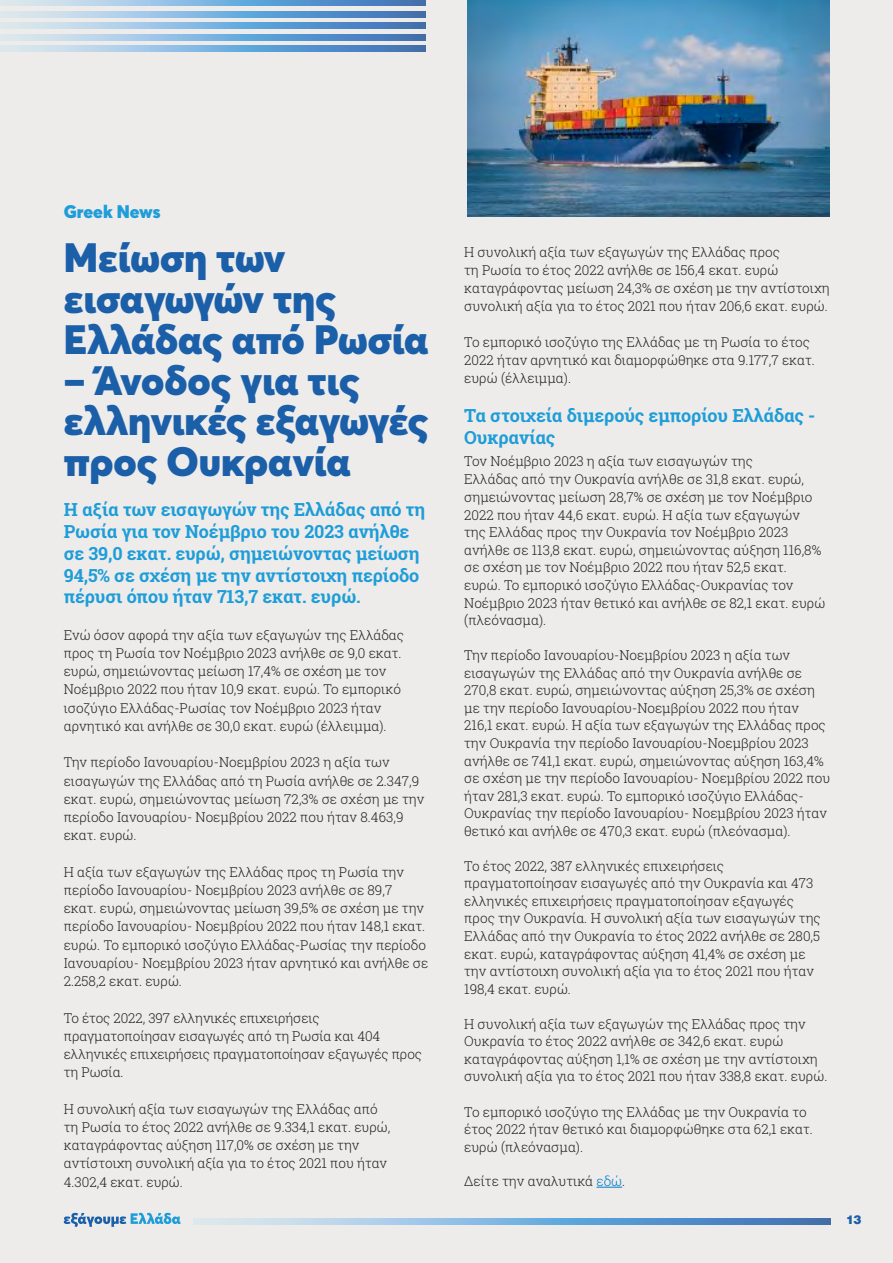
<style>
.page{position:relative;width:893px;height:1263px;background:#edeceb}
.page>*{position:absolute;margin:0;border:0;box-sizing:border-box;transform-origin:0 0}
.t1{font:900 40.5px/40.7px "Averta";color:#1b5fa9}
.t2{font:700 18px/21.8px "Roboto Slab";letter-spacing:-.005em;color:#1e9dd8}
.t3{font:900 18px "Averta";color:#1e9dd8}
.t4{font:300 13.5px/17.5px "Roboto Slab";color:#231f20}
.t5{font:900 12px "UB Helvetica";color:#1b5fa9}
.s1{color:#007dc5}
</style>
<div class="page">
<svg style="left:0;top:0;width:426px;height:6px;background:#83b0d9"></svg>
<svg style="left:0;top:23px;width:426px;height:6px;background:#83b0d9"></svg>
<svg style="left:0;top:46px;width:426px;height:5px;background:#83b0d9"></svg>
<svg style="left:0;top:11px;width:426px;height:6px;background:#83b0d9"></svg>
<svg style="left:0;top:34px;width:426px;height:6px;background:#83b0d9"></svg>
<svg style="left:64px;top:1213px;width:117px;height:14px"></svg>
<svg style="left:194px;top:1219px;width:637px;height:5px;background:#83b0d9"></svg>
<svg style="left:596px;top:1187px;width:26px;height:1px"></svg>
<img style="left:468px;top:0;width:361px;height:217px">
<h2 class="t3" style="left:64px;top:200px;width:98px">Greek News</h2>
<h1 class="t1" style="left:64px;top:237px;width:366px">Μείωση των εισαγωγών της<br>Ελλάδας από Ρωσία</h1>
<h1 class="t1" style="left:64px;top:359px;width:366px">– Άνοδος για τις ελληνικές εξαγωγές προς Ουκρανία</h1>
<h2 class="t2" style="left:64px;top:498px;width:363px">Η αξία των εισαγωγών της Ελλάδας από τη Ρωσία για τον Νοέμβριο του 2023 ανήλθε σε 39,0 εκατ. ευρώ, σημειώνοντας μείωση 94,5% σε σχέση με την αντίστοιχη περίοδο πέρυσι όπου ήταν 713,7 εκατ. ευρώ.</h2>
<p class="t4" style="left:64px;top:625px;width:342px;line-height:18.3px">Ενώ όσον αφορά την αξία των εξαγωγών της Ελλάδας προς τη Ρωσία τον Νοέμβριο 2023 ανήλθε σε 9,0 εκατ. ευρώ, σημειώνοντας μείωση 17,4% σε σχέση με τον Νοέμβριο 2022 που ήταν 10,9 εκατ. ευρώ. Το εμπορικό ισοζύγιο Ελλάδας-Ρωσίας τον Νοέμβριο 2023 ήταν αρνητικό και ανήλθε σε 30,0 εκατ. ευρώ (έλλειμμα).</p>
<p class="t4" style="left:64px;top:753px;width:362px;line-height:18.3px">Την περίοδο Ιανουαρίου-Νοεμβρίου 2023 η αξία των εισαγωγών της Ελλάδας από τη Ρωσία ανήλθε σε 2.347,9 εκατ. ευρώ, σημειώνοντας μείωση 72,3% σε σχέση με την περίοδο Ιανουαρίου- Νοεμβρίου 2022 που ήταν 8.463,9 εκατ. ευρώ.</p>
<p class="t4" style="left:64px;top:862px;width:366px;line-height:18.3px">Η αξία των εξαγωγών της Ελλάδας προς τη Ρωσία την περίοδο Ιανουαρίου- Νοεμβρίου 2023 ανήλθε σε 89,7 εκατ. ευρώ, σημειώνοντας μείωση 39,5% σε σχέση με την περίοδο Ιανουαρίου- Νοεμβρίου 2022 που ήταν 148,1 εκατ. ευρώ. Το εμπορικό ισοζύγιο Ελλάδας-Ρωσίας την περίοδο Ιανουαρίου- Νοεμβρίου 2023 ήταν αρνητικό και ανήλθε σε 2.258,2 εκατ. ευρώ.</p>
<p class="t4" style="left:64px;top:1008px;width:360px;line-height:18.3px">Το έτος 2022, 397 ελληνικές επιχειρήσεις πραγματοποίησαν εισαγωγές από τη Ρωσία και 404 ελληνικές επιχειρήσεις πραγματοποίησαν εξαγωγές προς τη Ρωσία.</p>
<p class="t4" style="left:64px;top:1099px;width:328px;line-height:18.1px">Η συνολική αξία των εισαγωγών της Ελλάδας από τη Ρωσία το έτος 2022 ανήλθε σε 9.334,1 εκατ. ευρώ, καταγράφοντας αύξηση 117,0% σε σχέση με την αντίστοιχη συνολική αξία για το έτος 2021 που ήταν 4.302,4 εκατ. ευρώ.</p>
<p class="t4" style="left:464px;top:242px;width:367px;line-height:18px">Η συνολική αξία των εξαγωγών της Ελλάδας προς<br>τη Ρωσία το έτος 2022 ανήλθε σε 156,4 εκατ. ευρώ καταγράφοντας μείωση 24,3% σε σχέση με την αντίστοιχη συνολική αξία για το έτος 2021 που ήταν 206,6 εκατ. ευρώ.</p>
<p class="t4" style="left:464px;top:332px;width:352px;line-height:18px">Το εμπορικό ισοζύγιο της Ελλάδας με τη Ρωσία το έτος<br>2022 ήταν αρνητικό και διαμορφώθηκε στα 9.177,7 εκατ. ευρώ (έλλειμμα).</p>
<h2 class="t2" style="left:464px;top:405px;width:353px">Τα στοιχεία διμερούς εμπορίου Ελλάδας -<br>Ουκρανίας</h2>
<p class="t4" style="left:464px;top:452px;width:363px">Τον Νοέμβριο 2023 η αξία των εισαγωγών της<br>Ελλάδας από την Ουκρανία ανήλθε σε 31,8 εκατ. ευρώ, σημειώνοντας μείωση 28,7% σε σχέση με τον Νοέμβριο 2022 που ήταν 44,6 εκατ. ευρώ. Η αξία των εξαγωγών<br>της Ελλάδας προς την Ουκρανία τον Νοέμβριο 2023 ανήλθε σε 113,8 εκατ. ευρώ, σημειώνοντας αύξηση 116,8% σε σχέση με τον Νοέμβριο 2022 που ήταν 52,5 εκατ. ευρώ. Το εμπορικό ισοζύγιο Ελλάδας-Ουκρανίας τον Νοέμβριο 2023 ήταν θετικό και ανήλθε σε 82,1 εκατ. ευρώ (πλεόνασμα).</p>
<p class="t4" style="left:464px;top:646px;width:367px">Την περίοδο Ιανουαρίου-Νοεμβρίου 2023 η αξία των εισαγωγών της Ελλάδας από την Ουκρανία ανήλθε σε 270,8 εκατ. ευρώ, σημειώνοντας αύξηση 25,3% σε σχέση με την περίοδο Ιανουαρίου-Νοεμβρίου 2022 που ήταν 216,1 εκατ. ευρώ. Η αξία των εξαγωγών της Ελλάδας προς την Ουκρανία την περίοδο Ιανουαρίου-Νοεμβρίου 2023 ανήλθε σε 741,1 εκατ. ευρώ, σημειώνοντας αύξηση 163,4% σε σχέση με την περίοδο Ιανουαρίου- Νοεμβρίου 2022 που ήταν 281,3 εκατ. ευρώ. Το εμπορικό ισοζύγιο Ελλάδας-Ουκρανίας την περίοδο Ιανουαρίου- Νοεμβρίου 2023 ήταν θετικό και ανήλθε σε 470,3 εκατ. ευρώ (πλεόνασμα).</p>
<p class="t4" style="left:464px;top:857px;width:358px">Το έτος 2022, 387 ελληνικές επιχειρήσεις πραγματοποίησαν εισαγωγές από την Ουκρανία και 473 ελληνικές επιχειρήσεις πραγματοποίησαν εξαγωγές προς την Ουκρανία. Η συνολική αξία των εισαγωγών της Ελλάδας από την Ουκρανία το έτος 2022 ανήλθε σε 280,5 εκατ. ευρώ, καταγράφοντας αύξηση 41,4% σε σχέση με την αντίστοιχη συνολική αξία για το έτος 2021 που ήταν 198,4 εκατ. ευρώ.</p>
<p class="t4" style="left:464px;top:1015px;width:365px">Η συνολική αξία των εξαγωγών της Ελλάδας προς την Ουκρανία το έτος 2022 ανήλθε σε 342,6 εκατ. ευρώ καταγράφοντας αύξηση 1,1% σε σχέση με την αντίστοιχη συνολική αξία για το έτος 2021 που ήταν 338,8 εκατ. ευρώ.</p>
<p class="t4" style="left:464px;top:1102px;width:350px">Το εμπορικό ισοζύγιο της Ελλάδας με την Ουκρανία το έτος 2022 ήταν θετικό και διαμορφώθηκε στα 62,1 εκατ. ευρώ (πλεόνασμα).</p>
<p class="t4" style="left:464px;top:1172px;width:163px">Δείτε την αναλυτικά <span class="s1">εδώ</span>.</p>
<p class="t5" style="left:846px;top:1212px;width:17px">13</p>
</div>
